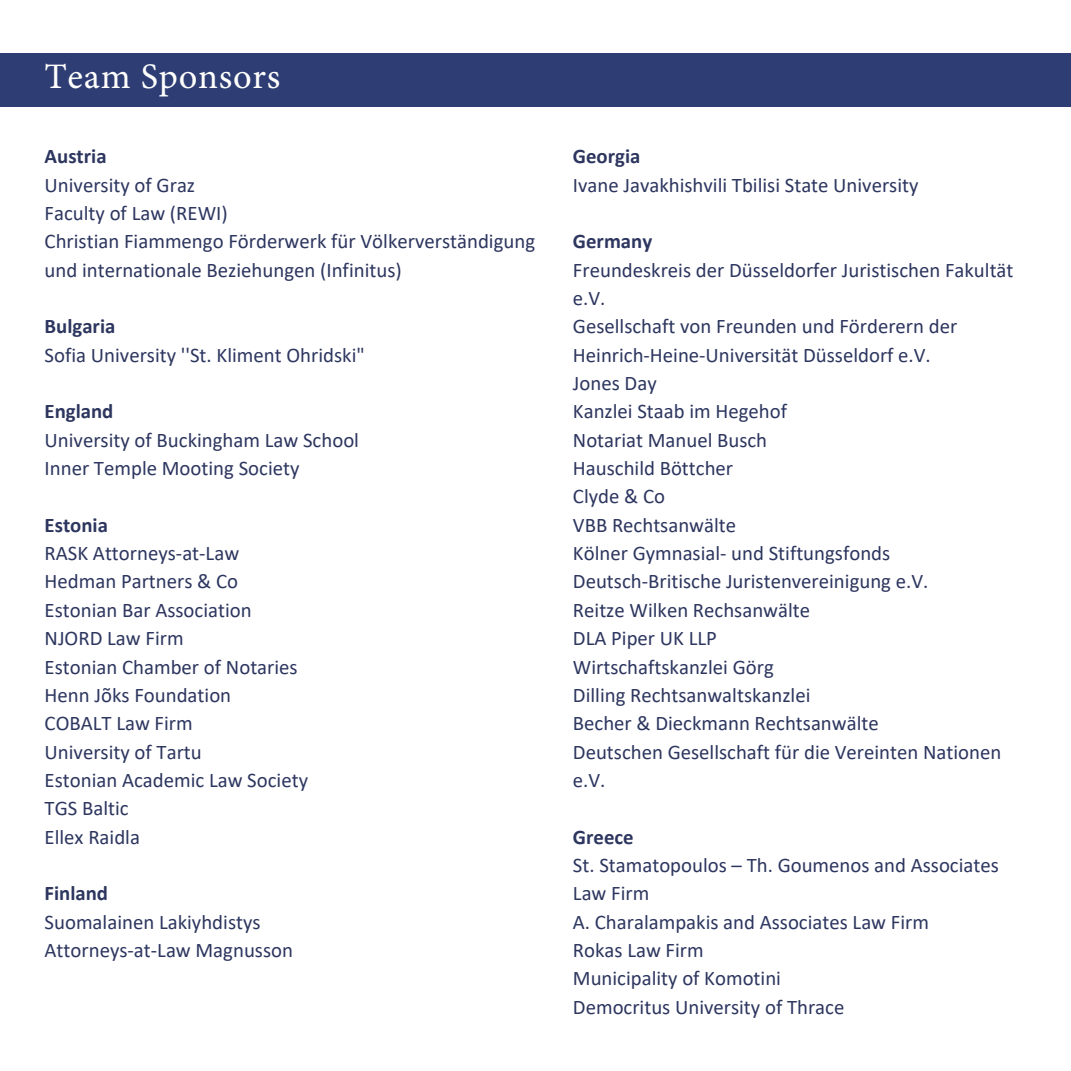
<style>
.page{position:relative;width:1071px;height:1071px;background:#fff}
.page>*{position:absolute;margin:0;border:0;box-sizing:border-box;transform-origin:0 0}
.t1{font:35.88px "Minion Pro Capt";letter-spacing:.02em;color:#fffffd}
.t2{font:20.82px/28.3px "Calibri";color:#2d365f}
.t3{font:700 20.82px "Calibri";color:#2d365f}
</style>
<div class="page">
<div style="left:0;top:54px;width:1071px;height:53px;background:#2e3e75"></div>
<h1 class="t1" style="left:44px;top:62px;width:237px">Team Sponsors</h1>
<p class="t3" style="left:45px;top:148px;width:64px">Austria</p>
<p class="t2" style="left:45px;top:172px;width:152px">University of Graz</p>
<p class="t2" style="left:45px;top:201px;width:185px">Faculty of Law (REWI)</p>
<p class="t2" style="left:45px;top:229px;width:492px">Christian Fiammengo Förderwerk für Völkerverständigung und internationale Beziehungen (Infinitus)</p>
<p class="t3" style="left:45px;top:318px;width:72px">Bulgaria</p>
<p class="t2" style="left:45px;top:342px;width:322px">Sofia University ''St. Kliment Ohridski"</p>
<p class="t3" style="left:45px;top:403px;width:70px">England</p>
<p class="t2" style="left:45px;top:427px;width:316px">University of Buckingham Law School</p>
<p class="t2" style="left:45px;top:456px;width:256px">Inner Temple Mooting Society</p>
<p class="t3" style="left:45px;top:516px;width:65px">Estonia</p>
<p class="t2" style="left:45px;top:541px;width:196px">RASK Attorneys-at-Law</p>
<p class="t2" style="left:45px;top:569px;width:195px">Hedman Partners &amp; Co</p>
<p class="t2" style="left:45px;top:597px;width:209px">Estonian Bar Association</p>
<p class="t2" style="left:45px;top:626px;width:141px">NJORD Law Firm</p>
<p class="t2" style="left:45px;top:654px;width:255px">Estonian Chamber of Notaries</p>
<p class="t2" style="left:45px;top:682px;width:188px">Henn Jõks Foundation</p>
<p class="t2" style="left:45px;top:711px;width:150px">COBALT Law Firm</p>
<p class="t2" style="left:45px;top:739px;width:159px">University of Tartu</p>
<p class="t2" style="left:45px;top:768px;width:265px">Estonian Academic Law Society</p>
<p class="t2" style="left:45px;top:796px;width:86px">TGS Baltic</p>
<p class="t2" style="left:45px;top:824px;width:97px">Ellex Raidla</p>
<p class="t3" style="left:45px;top:885px;width:65px">Finland</p>
<p class="t2" style="left:45px;top:909px;width:218px">Suomalainen Lakiyhdistys</p>
<p class="t2" style="left:45px;top:938px;width:250px">Attorneys-at-Law Magnusson</p>
<p class="t3" style="left:573px;top:148px;width:69px">Georgia</p>
<p class="t2" style="left:573px;top:172px;width:347px">Ivane Javakhishvili Tbilisi State University</p>
<p class="t3" style="left:573px;top:233px;width:81px">Germany</p>
<p class="t2" style="left:573px;top:257px;width:442px">Freundeskreis der Düsseldorfer Juristischen Fakultät e.V.</p>
<p class="t2" style="left:573px;top:314px;width:386px">Gesellschaft von Freunden und Förderern der<br>Heinrich-Heine-Universität Düsseldorf e.V.</p>
<p class="t2" style="left:573px;top:371px;width:85px">Jones Day</p>
<p class="t2" style="left:573px;top:399px;width:216px">Kanzlei Staab im Hegehof</p>
<p class="t2" style="left:573px;top:427px;width:196px">Notariat Manuel Busch</p>
<p class="t2" style="left:573px;top:456px;width:162px">Hauschild Böttcher</p>
<p class="t2" style="left:573px;top:484px;width:94px">Clyde &amp; Co</p>
<p class="t2" style="left:573px;top:512px;width:165px">VBB Rechtsanwälte</p>
<p class="t2" style="left:573px;top:541px;width:319px">Kölner Gymnasial- und Stiftungsfonds</p>
<p class="t2" style="left:573px;top:569px;width:357px">Deutsch-Britische Juristenvereinigung e.V.</p>
<p class="t2" style="left:573px;top:597px;width:239px">Reitze Wilken Rechsanwälte</p>
<p class="t2" style="left:573px;top:626px;width:145px">DLA Piper UK LLP</p>
<p class="t2" style="left:573px;top:654px;width:202px">Wirtschaftskanzlei Görg</p>
<p class="t2" style="left:573px;top:682px;width:239px">Dilling Rechtsanwaltskanzlei</p>
<p class="t2" style="left:573px;top:711px;width:307px">Becher &amp; Dieckmann Rechtsanwälte</p>
<p class="t2" style="left:573px;top:739px;width:430px">Deutschen Gesellschaft für die Vereinten Nationen e.V.</p>
<p class="t3" style="left:573px;top:828px;width:62px">Greece</p>
<p class="t2" style="left:573px;top:853px;width:427px">St. Stamatopoulos – Th. Goumenos and Associates<br>Law Firm</p>
<p class="t2" style="left:573px;top:909px;width:358px">A. Charalampakis and Associates Law Firm</p>
<p class="t2" style="left:573px;top:938px;width:132px">Rokas Law Firm</p>
<p class="t2" style="left:573px;top:966px;width:210px">Municipality of Komotini</p>
<p class="t2" style="left:573px;top:994px;width:273px">Democritus University of Thrace</p>
</div>
